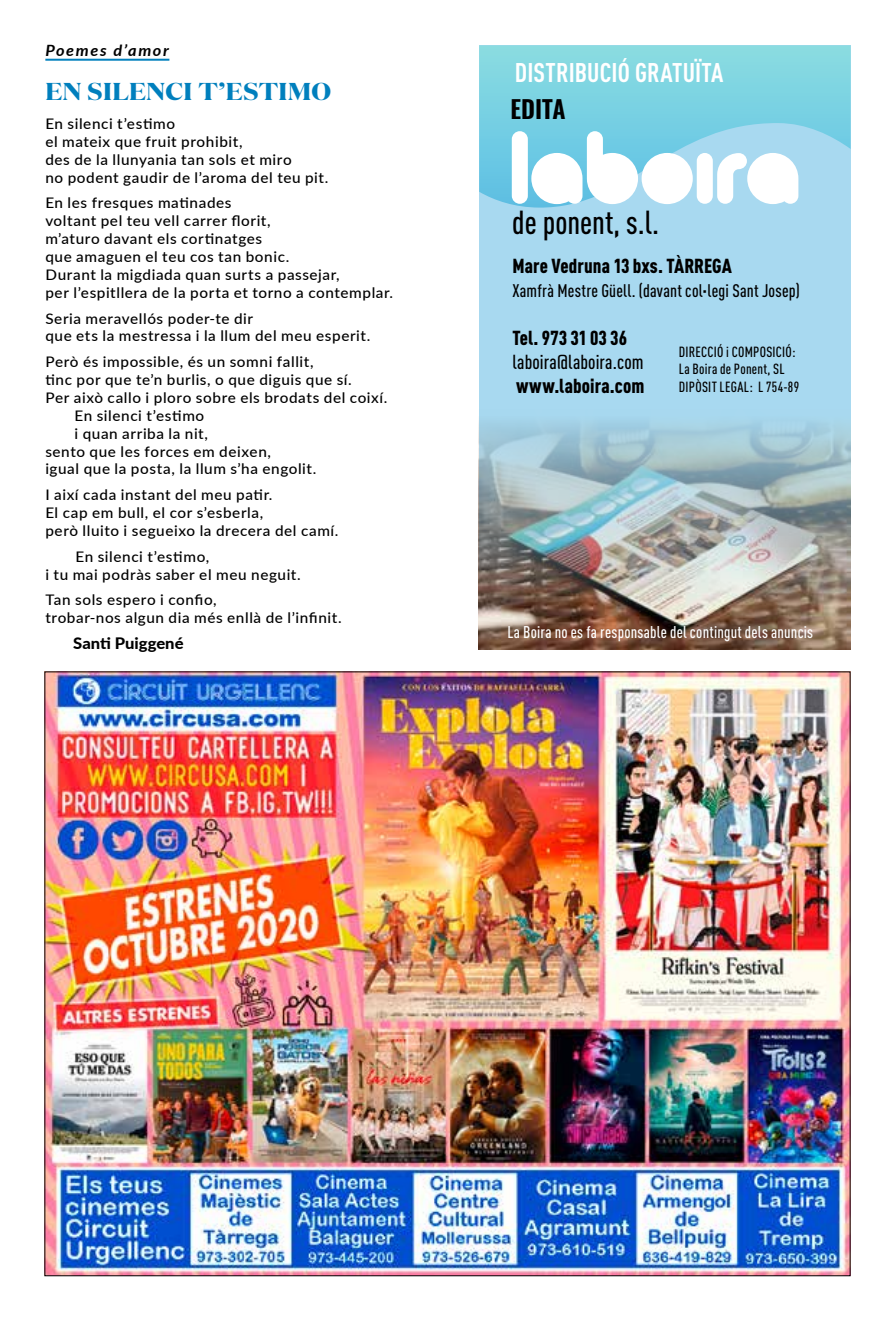
<style>
.page{position:relative;width:896px;height:1333px;background:#fff}
.page>*{position:absolute;margin:0;border:0;box-sizing:border-box;transform-origin:0 0}
.t1{font:500 32.8px "DIN Cond";color:#000}
.t2{font:700 26.6px "DIN Cond";letter-spacing:.005em;color:#fff}
.t3{font:700 24.4px "Domaine Display";letter-spacing:.015em;color:#007fbd;scale:1.05 1}
.t4{font:600 24.4px "Oswald";color:#000}
.t5{font:900 20px "DIN Cond";letter-spacing:.005em;color:#000}
.t6{font:500 20px "DIN Cond";letter-spacing:.005em;color:#000}
.t7{font:500 18px "DIN Cond";letter-spacing:.015em;color:#000}
.t8{font:500 16.8px "DIN Cond";letter-spacing:.015em;color:#fff}
.t9{font:800 15.8px "Lato";color:#000;scale:1.05 1}
.t10{font:italic 700 15.6px "Lato";letter-spacing:.1em;color:#000;scale:1.05 1}
.t11{font:500 14.6px/17.8px "Lato";letter-spacing:.04em;color:#000;scale:1.05 1}
.t12{font:500 14.6px/17.4px "DIN Cond";letter-spacing:.02em;color:#000}
</style>
<div class="page">
<hr style="left:45px;top:59px;width:124px;height:2px;background:#007fbd">
<div style="left:479px;top:45px;width:371px;height:604px;background:#a8d9f0"></div>
<svg style="left:479px;top:45px;width:371px;height:163px"></svg>
<div style="left:641px;top:153px;width:52px;height:51px;background:#fff;border-radius:50%"></div>
<div style="left:512px;top:131px;width:16px;height:73px;background:#fff;border-radius:8px"></div>
<div style="left:697px;top:153px;width:16px;height:51px;background:#fff;border-radius:8px"></div>
<svg style="left:717px;top:153px;width:81px;height:51px"></svg>
<svg style="left:531px;top:131px;width:107px;height:73px;background:#c5e9f4"></svg>
<img style="left:46px;top:673px;width:802px;height:601px">
<img style="left:478px;top:423px;width:372px;height:226px">
<p class="t10" style="left:45px;top:38px;width:119px">Poemes d’amor</p>
<h3 class="t3" style="left:45px;top:75px;width:274px">EN SILENCI T’ESTIMO</h3>
<p class="t11" style="left:45px;top:114px;width:271px">En silenci t’estimo<br>el mateix que fruit prohibit,<br>des de la llunyania tan sols et miro<br>no podent gaudir de l’aroma del teu pit.</p>
<p class="t11" style="left:45px;top:193px;width:333px">En les fresques matinades<br>voltant pel teu vell carrer florit,<br>m’aturo davant els cortinatges<br>que amaguen el teu cos tan bonic.<br>Durant la migdiada quan surts a passejar,<br>per l’espitllera de la porta et torno a contemplar.</p>
<p class="t11" style="left:45px;top:309px;width:311px">Seria meravellós poder-te dir<br>que ets la mestressa i la llum del meu esperit.</p>
<p class="t11" style="left:45px;top:352px;width:257px">Però és impossible, és un somni fallit,</p>
<p class="t11" style="left:45px;top:370px;width:293px">tinc por que te’n burlis, o que diguis que sí.</p>
<p class="t11" style="left:45px;top:388px;width:327px">Per això callo i ploro sobre els brodats del coixí.</p>
<p class="t11" style="left:74px;top:406px;width:125px">En silenci t’estimo</p>
<p class="t11" style="left:74px;top:424px;width:129px">i quan arriba la nit,</p>
<p class="t11" style="left:45px;top:441px;width:216px">sento que les forces em deixen,</p>
<p class="t11" style="left:45px;top:459px;width:260px">igual que la posta, la llum s’ha engolit.</p>
<p class="t11" style="left:45px;top:485px;width:281px">I així cada instant del meu patir.<br>El cap em bull, el cor s’esberla,<br>però lluito i segueixo la drecera del camí.</p>
<p class="t11" style="left:45px;top:547px;width:245px;text-indent:30px">En silenci t’estimo,<br>i tu mai podràs saber el meu neguit.</p>
<p class="t11" style="left:45px;top:590px;width:284px">Tan sols espero i confio,<br>trobar-nos algun dia més enllà de l’infinit.</p>
<p class="t9" style="left:73px;top:631px;width:106px">Santi Puiggené</p>
<h2 class="t2" style="left:515px;top:57px;width:210px">DISTRIBUCIÓ GRATUÏTA</h2>
<h3 class="t4" style="left:510px;top:92px;width:57px">EDITA</h3>
<h1 class="t1" style="left:512px;top:203px;width:148px">de ponent, s.l.</h1>
<h3 class="t5" style="left:512px;top:253px;width:221px">Mare Vedruna 13 bxs. TÀRREGA</h3>
<p class="t7" style="left:512px;top:280px;width:289px">Xamfrà Mestre Güell. (davant col·legi Sant Josep)</p>
<h3 class="t5" style="left:512px;top:325px;width:116px">Tel. 973 31 03 36</h3>
<h3 class="t6" style="left:512px;top:350px;width:133px">laboira@laboira.com</h3>
<h3 class="t5" style="left:516px;top:373px;width:130px">www.laboira.com</h3>
<p class="t12" style="left:679px;top:342px;width:122px">DIRECCIÓ i COMPOSICIÓ:<br>La Boira de Ponent, SL<br>DIPÒSIT LEGAL: L 754-89</p>
<p class="t8" style="left:507px;top:622px;width:307px">La Boira no es fa responsable del contingut dels anuncis</p>
</div>
